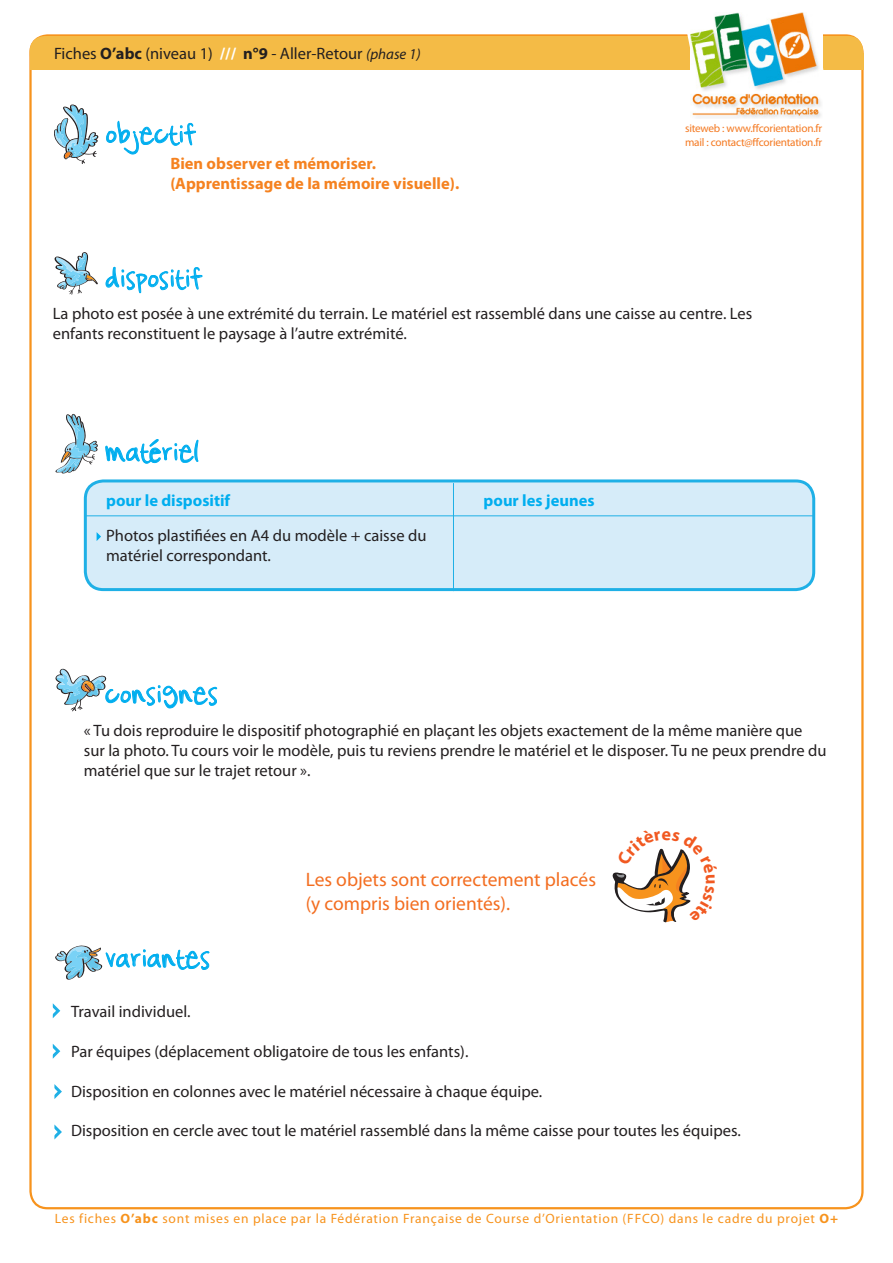
<style>
.page{position:relative;width:893px;height:1263px;background:#fff}
.page>*{position:absolute;margin:0;border:0;box-sizing:border-box;transform-origin:0 0}
.t1{font:24px "Cataclysmic";color:#00aeef}
.t2{font:19.5px/23.4px "Myriad Pro";color:#f36e21}
.t3{font:16.5px/19.8px "Myriad Pro";color:#231f20}
.t4{font:700 16.5px "Myriad Pro";color:#f58220}
.t5{font:700 16.5px "Myriad Pro";color:#00aeef}
.t6{font:13.5px "Myriad Pro";letter-spacing:.06em;color:#f7931d}
.t7{font:11.25px "Myriad Pro";letter-spacing:-.02em;color:#f47921}
.s1{font-weight:700}
.s2{font-weight:700;color:#fff}
.s3{font-style:italic;font-size:15px}
</style>
<div class="page">
<div style="left:30px;top:36px;width:833px;height:34px;background:#f4bb46;border-radius:15px"></div>
<img style="left:690px;top:13px;width:132px;height:105px">
<div style="left:85px;top:481px;width:729px;height:109px;background:#d6ecf9;border-radius:18px"></div>
<div style="left:84px;top:479px;width:731px;height:112px;border:3px solid #1fb0e6;border-radius:18px"></div>
<hr style="left:453px;top:483px;width:1px;height:108px;background:#1fb0e6">
<hr style="left:86px;top:515px;width:728px;height:1px;background:#1fb0e6">
<svg style="left:97px;top:532px;width:4px;height:9px"></svg>
<svg style="left:52px;top:1003px;width:8px;height:15px"></svg>
<svg style="left:106px;top:121px;width:90px;height:34px"></svg>
<svg style="left:105px;top:439px;width:94px;height:25px"></svg>
<svg style="left:105px;top:266px;width:98px;height:27px"></svg>
<svg style="left:52px;top:1044px;width:8px;height:15px"></svg>
<svg style="left:55px;top:414px;width:43px;height:59px"></svg>
<svg style="left:54px;top:104px;width:45px;height:60px"></svg>
<svg style="left:55px;top:945px;width:155px;height:35px"></svg>
<svg style="left:54px;top:252px;width:44px;height:43px"></svg>
<svg style="left:55px;top:668px;width:162px;height:43px"></svg>
<svg style="left:54px;top:1084px;width:8px;height:15px"></svg>
<svg style="left:54px;top:1124px;width:8px;height:15px"></svg>
<svg style="left:612px;top:848px;width:79px;height:75px"></svg>
<p class="t3" style="left:54px;top:44px;width:368px">Fiches <span class="s1">O’abc</span> (niveau 1) <span class="s2">///</span> <span class="s1">n°9</span> - Aller-Retour <span class="s3">(phase 1)</span></p>
<p class="t1" style="left:105px;top:121px;width:93px">objectif</p>
<p class="t4" style="left:170px;top:153px;width:207px">Bien observer et mémoriser.</p>
<p class="t4" style="left:170px;top:173px;width:290px">(Apprentissage de la mémoire visuelle).</p>
<p class="t1" style="left:105px;top:265px;width:99px">dispositif</p>
<p class="t7" style="left:685px;top:121px;width:139px">siteweb : www.ffcorientation.fr</p>
<p class="t7" style="left:685px;top:135px;width:139px">mail : contact@ffcorientation.fr</p>
<p class="t3" style="left:53px;top:304px;width:701px">La photo est posée à une extrémité du terrain. Le matériel est rassemblé dans une caisse au centre. Les enfants reconstituent le paysage à l’autre extrémité.</p>
<p class="t1" style="left:105px;top:439px;width:95px">matériel</p>
<p class="t5" style="left:106px;top:490px;width:126px">pour le dispositif</p>
<p class="t5" style="left:484px;top:490px;width:113px">pour les jeunes</p>
<p class="t3" style="left:106px;top:526px;width:322px">Photos plastifiées en A4 du modèle + caisse du matériel correspondant.</p>
<p class="t1" style="left:105px;top:681px;width:114px">consignes</p>
<p class="t3" style="left:84px;top:720px;width:744px">« Tu dois reproduire le dispositif photographié en plaçant les objets exactement de la même manière que sur la photo. Tu cours voir le modèle, puis tu reviens prendre le matériel et le disposer. Tu ne peux prendre du matériel que sur le trajet retour ».</p>
<p class="t1" style="left:105px;top:945px;width:106px">variantes</p>
<p class="t2" style="left:306px;top:868px;width:292px">Les objets sont correctement placés (y compris bien orientés).</p>
<p class="t3" style="left:71px;top:1002px;width:121px">Travail individuel.</p>
<p class="t3" style="left:71px;top:1041px;width:399px">Par équipes (déplacement obligatoire de tous les enfants).</p>
<p class="t3" style="left:71px;top:1081px;width:473px">Disposition en colonnes avec le matériel nécessaire à chaque équipe.</p>
<p class="t3" style="left:71px;top:1120px;width:671px">Disposition en cercle avec tout le matériel rassemblé dans la même caisse pour toutes les équipes.</p>
<p class="t6" style="left:55px;top:1210px;width:785px">Les fiches <span class="s1">O’abc</span> sont mises en place par la Fédération Française de Course d’Orientation (FFCO) dans le cadre du projet <span class="s1">O+</span></p>
</div>
